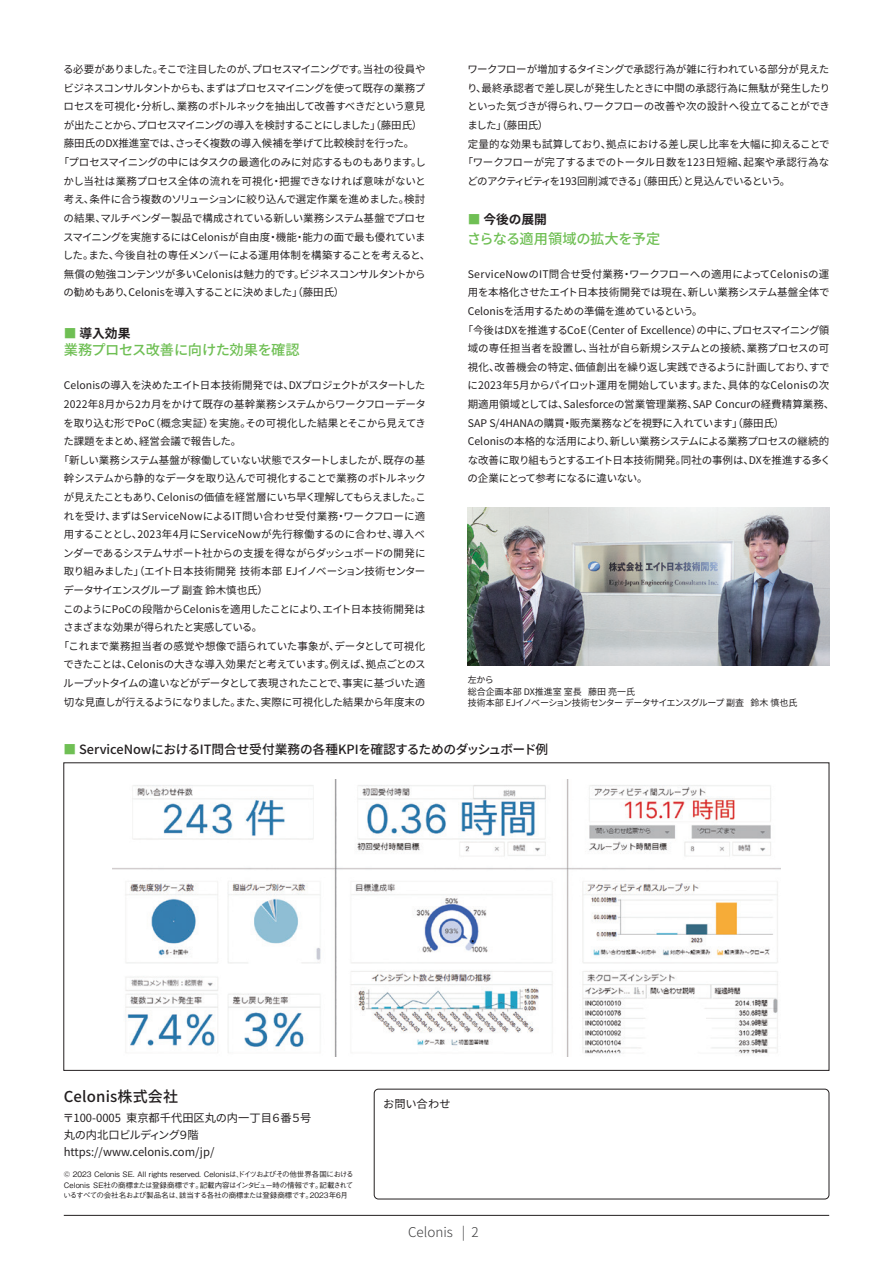
<style>
.page{position:relative;width:893px;height:1263px;background:#fff}
.page>*{position:absolute;margin:0;border:0;box-sizing:border-box;transform-origin:0 0}
.t1{font:500 15px "Noto Sans CJ Kjp";letter-spacing:.01em;color:#231f20}
.t2{font:500 14.25px "Noto Sans CJ Kjp";letter-spacing:-.02em;color:#6fbf54}
.t3{font:300 13.5px "Noto Sans CJ Kjp";color:#3e3e3f}
.t4{font:500 12.75px "Noto Sans CJ Kjp";letter-spacing:-.01em;color:#231f20}
.t5{font:700 12.75px "Noto Sans CJ Kjp";color:#231f20}
.t6{font:11.25px/17px "Noto Sans CJ Kjp";color:#231f20}
.t7{font:10.5px "Noto Sans CJ Kjp";letter-spacing:-.02em;color:#231f20}
.t8{font:10.5px "Noto Sans CJ Kjp";color:#231f20}
.t9{font:10.5px "Noto Sans CJ Kjp";letter-spacing:-.055em;color:#231f20}
.t10{font:10.5px "Noto Sans CJ Kjp";letter-spacing:.015em;color:#231f20}
.t11{font:10.5px "Noto Sans CJ Kjp";letter-spacing:-.05em;color:#231f20}
.t12{font:10.5px "Noto Sans CJ Kjp";letter-spacing:-.045em;color:#231f20}
.t13{font:10.5px "Noto Sans CJ Kjp";letter-spacing:.025em;color:#231f20}
.t14{font:10.5px "Noto Sans CJ Kjp";letter-spacing:.03em;color:#231f20}
.t15{font:10.5px "Noto Sans CJ Kjp";letter-spacing:.005em;color:#231f20}
.t16{font:10.5px "Noto Sans CJ Kjp";letter-spacing:-.065em;color:#231f20}
.t17{font:10.5px "Noto Sans CJ Kjp";letter-spacing:-.09em;color:#231f20}
.t18{font:10.5px "Noto Sans CJ Kjp";letter-spacing:-.04em;color:#231f20}
.t19{font:10.5px "Noto Sans CJ Kjp";letter-spacing:-.085em;color:#231f20}
.t20{font:10.5px "Noto Sans CJ Kjp";letter-spacing:.01em;color:#231f20}
.t21{font:9px/11.7px "Noto Sans CJ Kjp";color:#231f20}
.t22{font:500 7.5px/10.6px "Gothic BBB Pro";letter-spacing:-.055em;color:#231f20;text-align:justify}
.s1{color:#6fbf54}
</style>
<div class="page">
<hr style="left:64px;top:1215px;width:765px;height:1px;background:#231f20">
<div style="left:374px;top:1089px;width:455px;height:110px;border:1px solid #231f20;border-radius:4px"></div>
<img style="left:468px;top:508px;width:361px;height:158px">
<img style="left:113px;top:779px;width:667px;height:277px">
<p class="t16" style="left:63px;top:63px;width:364px">る必要がありました。そこで注目したのが、プロセスマイニングです。当社の役員や</p>
<p class="t9" style="left:64px;top:82px;width:363px">ビジネスコンサルタントからも、まずはプロセスマイニングを使って既存の業務プ</p>
<p class="t11" style="left:64px;top:100px;width:363px">ロセスを可視化・分析し、業務のボトルネックを抽出して改善すべきだという意見</p>
<p class="t17" style="left:64px;top:119px;width:360px">が出たことから、プロセスマイニングの導入を検討することにしました」（藤田氏）</p>
<p class="t7" style="left:64px;top:138px;width:352px">藤田氏のDX推進室では、さっそく複数の導入候補を挙げて比較検討を行った。</p>
<p class="t18" style="left:59px;top:156px;width:369px">「プロセスマイニングの中にはタスクの最適化のみに対応するものもあります。し</p>
<p class="t20" style="left:64px;top:175px;width:364px">かし当社は業務プロセス全体の流れを可視化・把握できなければ意味がないと</p>
<p class="t7" style="left:64px;top:193px;width:363px">考え、条件に合う複数のソリューションに絞り込んで選定作業を進めました。検討</p>
<p class="t7" style="left:64px;top:212px;width:364px">の結果、マルチベンダー製品で構成されている新しい業務システム基盤でプロセ</p>
<p class="t7" style="left:63px;top:231px;width:364px">スマイニングを実施するにはCelonisが自由度・機能・能力の面で最も優れていま</p>
<p class="t7" style="left:63px;top:249px;width:369px">した。また、今後自社の専任メンバーによる運用体制を構築することを考えると、</p>
<p class="t7" style="left:64px;top:268px;width:363px">無償の勉強コンテンツが多いCelonisは魅力的です。ビジネスコンサルタントから</p>
<p class="t7" style="left:64px;top:287px;width:282px">の勧めもあり、Celonisを導入することに決めました」（藤田氏）</p>
<p class="t5" style="left:64px;top:326px;width:68px"><span class="s1">■</span> 導入効果</p>
<h2 class="t2" style="left:64px;top:342px;width:238px">業務プロセス改善に向けた効果を確認</h2>
<p class="t7" style="left:64px;top:379px;width:363px">Celonisの導入を決めたエイト日本技術開発では、DXプロジェクトがスタートした</p>
<p class="t7" style="left:64px;top:398px;width:364px">2022年8月から2カ月をかけて既存の基幹業務システムからワークフローデータ</p>
<p class="t7" style="left:64px;top:417px;width:364px">を取り込む形でPoC（概念実証）を実施。その可視化した結果とそこから見えてき</p>
<p class="t7" style="left:63px;top:435px;width:179px">た課題をまとめ、経営会議で報告した。</p>
<p class="t7" style="left:59px;top:454px;width:368px">「新しい業務システム基盤が稼働していない状態でスタートしましたが、既存の基</p>
<p class="t7" style="left:64px;top:473px;width:364px">幹システムから静的なデータを取り込んで可視化することで業務のボトルネック</p>
<p class="t9" style="left:64px;top:491px;width:364px">が見えたこともあり、Celonisの価値を経営層にいち早く理解してもらえました。こ</p>
<p class="t10" style="left:64px;top:510px;width:363px">れを受け、まずはServiceNowによるIT問い合わせ受付業務・ワークフローに適</p>
<p class="t14" style="left:64px;top:528px;width:363px">用することとし、2023年4月にServiceNowが先行稼働するのに合わせ、導入ベ</p>
<p class="t12" style="left:63px;top:547px;width:364px">ンダーであるシステムサポート社からの支援を得ながらダッシュボードの開発に</p>
<p class="t7" style="left:64px;top:566px;width:363px">取り組みました」（エイト日本技術開発技術本部 EJイノベーション技術センター</p>
<p class="t12" style="left:63px;top:584px;width:206px">データサイエンスグループ副査鈴木慎也氏）</p>
<p class="t7" style="left:63px;top:603px;width:364px">このようにPoCの段階からCelonisを適用したことにより、エイト日本技術開発は</p>
<p class="t11" style="left:63px;top:621px;width:201px">さまざまな効果が得られたと実感している。</p>
<p class="t7" style="left:59px;top:640px;width:368px">「これまで業務担当者の感覚や想像で語られていた事象が、データとして可視化</p>
<p class="t7" style="left:63px;top:659px;width:364px">できたことは、Celonisの大きな導入効果だと考えています。例えば、拠点ごとのス</p>
<p class="t7" style="left:63px;top:677px;width:363px">ループットタイムの違いなどがデータとして表現されたことで、事実に基づいた適</p>
<p class="t7" style="left:64px;top:696px;width:363px">切な見直しが行えるようになりました。また、実際に可視化した結果から年度末の</p>
<p class="t7" style="left:467px;top:63px;width:364px">ワークフローが増加するタイミングで承認行為が雑に行われている部分が見えた</p>
<p class="t7" style="left:467px;top:82px;width:365px">り、最終承認者で差し戻しが発生したときに中間の承認行為に無駄が発生したり</p>
<p class="t7" style="left:467px;top:101px;width:364px">といった気づきが得られ、ワークフローの改善や次の設計へ役立てることができ</p>
<p class="t7" style="left:467px;top:119px;width:82px">ました」（藤田氏）</p>
<p class="t7" style="left:468px;top:138px;width:363px">定量的な効果も試算しており、拠点における差し戻し比率を大幅に抑えることで</p>
<p class="t10" style="left:463px;top:156px;width:368px">「ワークフローが完了するまでのトータル日数を123日短縮、起案や承認行為な</p>
<p class="t19" style="left:468px;top:175px;width:324px">どのアクティビティを193回削減できる」（藤田氏）と見込んでいるという。</p>
<p class="t5" style="left:468px;top:212px;width:81px"><span class="s1">■</span> 今後の展開</p>
<h2 class="t2" style="left:467px;top:230px;width:195px">さらなる適用領域の拡大を予定</h2>
<p class="t13" style="left:468px;top:268px;width:363px">ServiceNowのIT問合せ受付業務・ワークフローへの適用によってCelonisの運</p>
<p class="t7" style="left:468px;top:286px;width:363px">用を本格化させたエイト日本技術開発では現在、新しい業務システム基盤全体で</p>
<p class="t7" style="left:468px;top:305px;width:236px">Celonisを活用するための準備を進めているという。</p>
<p class="t7" style="left:463px;top:324px;width:368px">「今後はDXを推進するCoE（Center of Excellence）の中に、プロセスマイニング領</p>
<p class="t8" style="left:468px;top:342px;width:363px">域の専任担当者を設置し、当社が自ら新規システムとの接続、業務プロセスの可</p>
<p class="t7" style="left:468px;top:361px;width:363px">視化、改善機会の特定、価値創出を繰り返し実践できるように計画しており、すで</p>
<p class="t15" style="left:468px;top:380px;width:363px">に2023年5月からパイロット運用を開始しています。また、具体的なCelonisの次</p>
<p class="t8" style="left:468px;top:398px;width:368px">期適用領域としては、Salesforceの営業管理業務、SAP Concurの経費精算業務、</p>
<p class="t8" style="left:468px;top:417px;width:318px">SAP S/4HANAの購買・販売業務などを視野に入れています」（藤田氏）</p>
<p class="t7" style="left:468px;top:435px;width:363px">Celonisの本格的な活用により、新しい業務システムによる業務プロセスの継続的</p>
<p class="t7" style="left:468px;top:454px;width:365px">な改善に取り組もうとするエイト日本技術開発。同社の事例は、DXを推進する多く</p>
<p class="t7" style="left:468px;top:473px;width:182px">の企業にとって参考になるに違いない。</p>
<p class="t21" style="left:468px;top:674px;width:331px">左から<br>総合企画本部 DX推進室室長 藤田亮一氏<br>技術本部 EJイノベーション技術センターデータサイエンスグループ副査 鈴木慎也氏</p>
<p class="t4" style="left:64px;top:742px;width:486px"><span class="s1">■</span> ServiceNowにおけるIT問合せ受付業務の各種KPIを確認するためのダッシュボード例</p>
<h1 class="t1" style="left:64px;top:1088px;width:116px">Celonis株式会社</h1>
<p class="t6" style="left:63px;top:1110px;width:250px">〒100-0005 東京都千代田区丸の内一丁目６番５号丸の内北口ビルディング９階https://www.celonis.com/jp/</p>
<p class="t22" style="left:63px;top:1168px;width:292px">© 2023 Celonis SE. All rights reserved. Celonisは、ドイツおよびその他世界各国におけるCelonis SE社の商標または登録商標です。記載内容はインタビュー時の情報です。記載されているすべての会社名および製品名は、該当する各社の商標または登録商標です。2023年6月</p>
<p class="t6" style="left:383px;top:1096px;width:69px">お問い合わせ</p>
<p class="t3" style="left:408px;top:1225px;width:72px">Celonis | 2</p>
</div>
